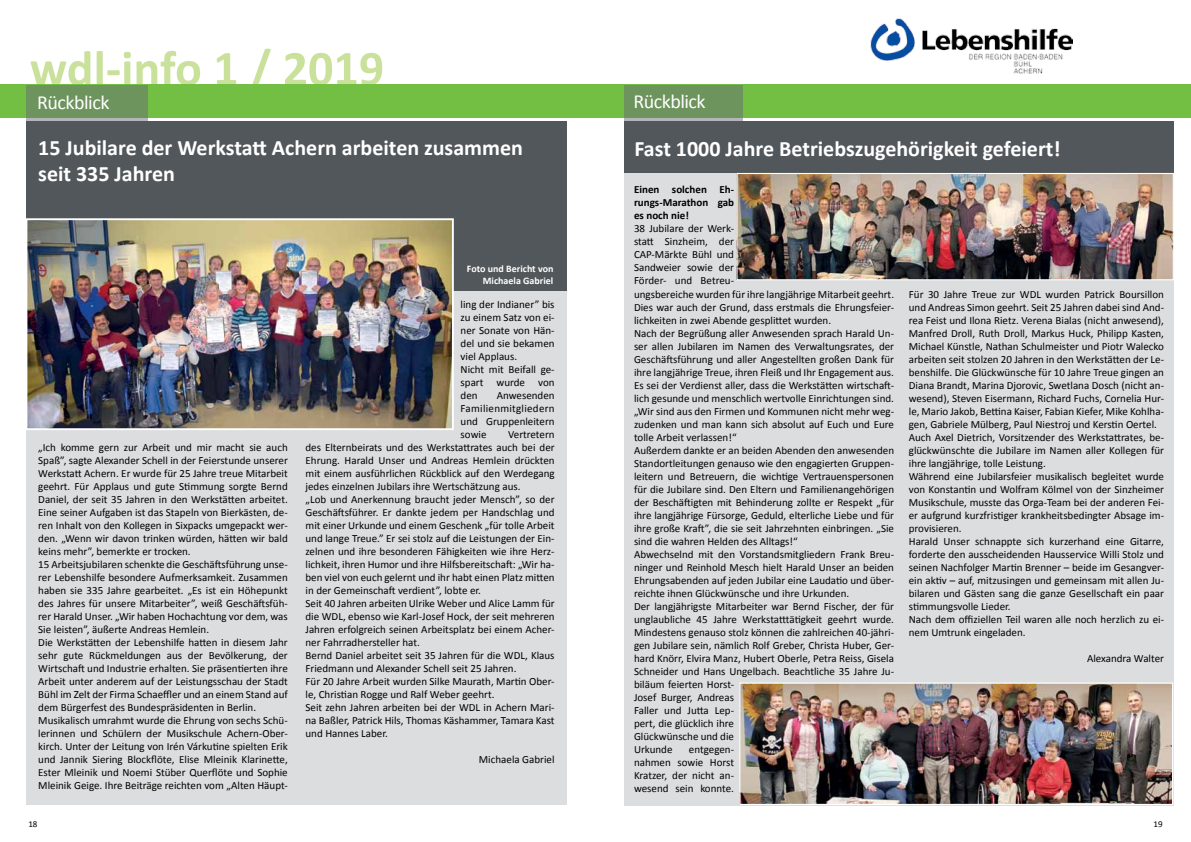
<style>
.page{position:relative;width:1191px;height:842px;background:#fff}
.page>*{position:absolute;margin:0;border:0;box-sizing:border-box;transform-origin:0 0}
.t1{font:700 50px "Calibri";color:#c1dc89}
.t2{font:700 22px/26px "Calibri";color:#fff}
.t3{font:20px "Calibri";letter-spacing:-.025em;color:#fff}
.t4{font:11px/13px "Calibri";color:#000}
.t5{font:700 11px/13px "Calibri";color:#000;text-align:justify}
.t6{font:700 10px/12px "Calibri";color:#fff;text-align:right}
.t7{font:9px "Calibri";color:#000}
</style>
<div class="page">
<div style="left:0;top:85px;width:595px;height:33px;background:#72bf44"></div>
<div style="left:624px;top:123px;width:549px;height:683px;background:#dcddde"></div>
<div style="left:595px;top:85px;width:596px;height:33px;background:#72bf44"></div>
<img style="left:870px;top:18px;width:202px;height:55px">
<svg style="left:624px;top:85px;width:118px;height:37px;background:#729464"></svg>
<div style="left:624px;top:122px;width:549px;height:51px;background:#52575b"></div>
<div style="left:26px;top:122px;width:541px;height:683px;background:#dcddde"></div>
<svg style="left:26px;top:85px;width:122px;height:37px;background:#729464"></svg>
<div style="left:26px;top:122px;width:541px;height:169px;background:#52575b"></div>
<img style="left:29px;top:221px;width:422px;height:206px">
<div style="left:26px;top:218px;width:428px;height:212px;border:2px solid #fff"></div>
<img style="left:738px;top:175px;width:433px;height:103px">
<div style="left:736px;top:173px;width:437px;height:107px;border:1px solid #fff"></div>
<img style="left:741px;top:684px;width:430px;height:119px">
<div style="left:739px;top:682px;width:434px;height:123px;border:1px solid #fff"></div>
<h1 class="t1" style="left:30px;top:36px;width:356px">wdl-info 1 / 2019</h1>
<h3 class="t3" style="left:37px;top:90px;width:74px">Rückblick</h3>
<h2 class="t2" style="left:38px;top:135px;width:486px">15 Jubilare der Werkstatt Achern arbeiten zusammen seit 335 Jahren</h2>
<p class="t4" style="left:38px;top:441px;width:251px">„Ich komme gern zur Arbeit und mir macht sie auch Spaß”, sagte Alexander Schell in der Feierstunde unserer Werkstatt Achern. Er wurde für 25 Jahre treue Mitarbeit geehrt. Für Applaus und gute Stimmung sorgte Bernd Daniel, der seit 35 Jahren in den Werkstätten arbeitet.<br>Eine seiner Aufgaben ist das Stapeln von Bierkästen, de&shy;ren Inhalt von den Kollegen in Sixpacks umgepackt wer&shy;den. „Wenn wir davon trinken würden, hätten wir bald keins mehr”, bemerkte er trocken.<br>15 Arbeitsjubilaren schenkte die Geschäftsführung unse&shy;rer Lebenshilfe besondere Aufmerksamkeit. Zusammen haben sie 335 Jahre gearbeitet. „Es ist ein Höhepunkt des Jahres für unsere Mitarbeiter”, weiß Geschäftsfüh&shy;rer Harald Unser. „Wir haben Hochachtung vor dem, was Sie leisten”, äußerte Andreas Hemlein.<br>Die Werkstätten der Lebenshilfe hatten in diesem Jahr sehr gute Rückmeldungen aus der Bevölkerung, der Wirtschaft und Industrie erhalten. Sie präsentierten ihre Arbeit unter anderem auf der Leistungsschau der Stadt Bühl im Zelt der Firma Schaeffler und an einem Stand auf dem Bürgerfest des Bundespräsidenten in Berlin.<br>Musikalisch umrahmt wurde die Ehrung von sechs Schü&shy;lerinnen und Schülern der Musikschule Achern-Ober&shy;kirch. Unter der Leitung von Irén Várkutine spielten Erik und Jannik Siering Blockflöte, Elise Mleinik Klarinette, Ester Mleinik und Noemi Stüber Querflöte und Sophie Mleinik Geige. Ihre Beiträge reichten vom „Alten Häupt-</p>
<p class="t6" style="left:467px;top:263px;width:88px">Foto und Bericht von<br>Michaela Gabriel</p>
<p class="t4" style="left:460px;top:298px;width:96px">ling der Indianer” bis zu einem Satz von ei&shy;ner Sonate von Hän&shy;del und sie bekamen viel Applaus.<br>Nicht mit Beifall ge&shy;spart wurde von den</p>
<p class="t4" style="left:460px;top:389px;width:96px;text-align:justify;text-indent:36px">Anwesenden Familienmitgliedern und Gruppenleitern sowie</p>
<p class="t4" style="left:305px;top:428px;width:251px;text-indent:203px">Vertretern des Elternbeirats und des Werkstattrates auch bei der Ehrung. Harald Unser und Andreas Hemlein drückten mit einem ausführlichen Rückblick auf den Werdegang jedes einzelnen Jubilars ihre Wertschätzung aus.<br>„Lob und Anerkennung braucht jeder Mensch”, so der Geschäftsführer. Er dankte jedem per Handschlag und mit einer Urkunde und einem Geschenk „für tolle Arbeit und lange Treue.” Er sei stolz auf die Leistungen der Ein&shy;zelnen und ihre besonderen Fähigkeiten wie ihre Herz&shy;lichkeit, ihren Humor und ihre Hilfsbereitschaft: „Wir ha&shy;ben viel von euch gelernt und ihr habt einen Platz mitten in der Gemeinschaft verdient”, lobte er.<br>Seit 40 Jahren arbeiten Ulrike Weber und Alice Lamm für die WDL, ebenso wie Karl-Josef Hock, der seit mehreren Jahren erfolgreich seinen Arbeitsplatz bei einem Acher&shy;ner Fahrradhersteller hat.<br>Bernd Daniel arbeitet seit 35 Jahren für die WDL, Klaus Friedmann und Alexander Schell seit 25 Jahren.<br>Für 20 Jahre Arbeit wurden Silke Maurath, Martin Ober&shy;le, Christian Rogge und Ralf Weber geehrt.<br>Seit zehn Jahren arbeiten bei der WDL in Achern Mari&shy;na Baßler, Patrick Hils, Thomas Käshammer, Tamara Kast und Hannes Laber.</p>
<p class="t4" style="left:479px;top:753px;width:77px">Michaela Gabriel</p>
<h3 class="t3" style="left:633px;top:89px;width:74px">Rückblick</h3>
<h2 class="t2" style="left:634px;top:135px;width:428px">Fast 1000 Jahre Betriebszugehörigkeit gefeiert!</h2>
<p class="t5" style="left:634px;top:183px;width:102px">Einen solchen Eh&shy;rungs-Marathon gab es noch nie!</p>
<p class="t4" style="left:634px;top:222px;width:262px">38 Jubilare der Werk-<br>statt Sinzheim, der<br>CAP-Märkte Bühl und<br>Sandweier sowie der<br>Förder- und Betreu-<br>ungsbereiche wurden für ihre langjährige Mitarbeit geehrt.<br>Dies war auch der Grund, dass erstmals die Ehrungsfeier&shy;lichkeiten in zwei Abende gesplittet wurden.<br>Nach der Begrüßung aller Anwesenden sprach Harald Un&shy;ser allen Jubilaren im Namen des Verwaltungsrates, der Geschäftsführung und aller Angestellten großen Dank für ihre langjährige Treue, ihren Fleiß und Ihr Engagement aus.<br>Es sei der Verdienst aller, dass die Werkstätten wirtschaft&shy;lich gesunde und menschlich wertvolle Einrichtungen sind. „Wir sind aus den Firmen und Kommunen nicht mehr weg&shy;zudenken und man kann sich absolut auf Euch und Eure tolle Arbeit verlassen!“<br>Außerdem dankte er an beiden Abenden den anwesenden Standortleitungen genauso wie den engagierten Gruppen&shy;leitern und Betreuern, die wichtige Vertrauenspersonen für die Jubilare sind. Den Eltern und Familienangehörigen der Beschäftigten mit Behinderung zollte er Respekt „für ihre langjährige Fürsorge, Geduld, elterliche Liebe und für ihre große Kraft”, die sie seit Jahrzehnten einbringen. „Sie sind die wahren Helden des Alltags!“<br>Abwechselnd mit den Vorstandsmitgliedern Frank Breu&shy;ninger und Reinhold Mesch hielt Harald Unser an beiden Ehrungsabenden auf jeden Jubilar eine Laudatio und über&shy;reichte ihnen Glückwünsche und ihre Urkunden.<br>Der langjährigste Mitarbeiter war Bernd Fischer, der für unglaubliche 45 Jahre Werkstatttätigkeit geehrt wurde.<br>Mindestens genauso stolz können die zahlreichen 40-jähri&shy;gen Jubilare sein, nämlich Rolf Greber, Christa Huber, Ger&shy;hard Knörr, Elvira Manz, Hubert Oberle, Petra Reiss, Gisela Schneider und Hans Ungelbach. Beachtliche 35 Jahre Ju&shy;biläum feierten Horst-<br>Josef Burger, Andreas<br>Faller und Jutta Lep-<br>pert, die glücklich ihre<br>Glückwünsche und die<br>Urkunde</p>
<p class="t4" style="left:634px;top:742px;width:102px;text-align:justify;text-indent:55px">entgegen&shy;nahmen sowie Horst Kratzer, der nicht an&shy;wesend sein konnte.</p>
<p class="t4" style="left:909px;top:287px;width:257px">Für 30 Jahre Treue zur WDL wurden Patrick Boursillon und Andreas Simon geehrt. Seit 25 Jahren dabei sind And&shy;rea Feist und Ilona Rietz. Verena Bialas (nicht anwesend), Manfred Droll, Ruth Droll, Markus Huck, Philipp Kasten, Michael Künstle, Nathan Schulmeister und Piotr Walecko arbeiten seit stolzen 20 Jahren in den Werkstätten der Le&shy;benshilfe. Die Glückwünsche für 10 Jahre Treue gingen an Diana Brandt, Marina Djorovic, Swetlana Dosch (nicht an&shy;wesend), Steven Eisermann, Richard Fuchs, Cornelia Hur&shy;le, Mario Jakob, Bettina Kaiser, Fabian Kiefer, Mike Kohlha&shy;gen, Gabriele Mülberg, Paul Niestroj und Kerstin Oertel.<br>Auch Axel Dietrich, Vorsitzender des Werkstattrates, be&shy;glückwünschte die Jubilare im Namen aller Kollegen für ihre langjährige, tolle Leistung.<br>Während eine Jubilarsfeier musikalisch begleitet wurde von Konstantin und Wolfram Kölmel von der Sinzheimer Musikschule, musste das Orga-Team bei der anderen Fei&shy;er aufgrund kurzfristiger krankheitsbedingter Absage im&shy;provisieren.<br>Harald Unser schnappte sich kurzerhand eine Gitarre, forderte den ausscheidenden Hausservice Willi Stolz und seinen Nachfolger Martin Brenner – beide im Gesangver&shy;ein aktiv – auf, mitzusingen und gemeinsam mit allen Ju&shy;bilaren und Gästen sang die ganze Gesellschaft ein paar stimmungsvolle Lieder.<br>Nach dem offiziellen Teil waren alle noch herzlich zu ei&shy;nem Umtrunk eingeladen.</p>
<p class="t4" style="left:1087px;top:651px;width:79px">Alexandra Walter</p>
<p class="t7" style="left:28px;top:818px;width:11px">18</p>
<p class="t7" style="left:1153px;top:818px;width:11px">19</p>
</div>
